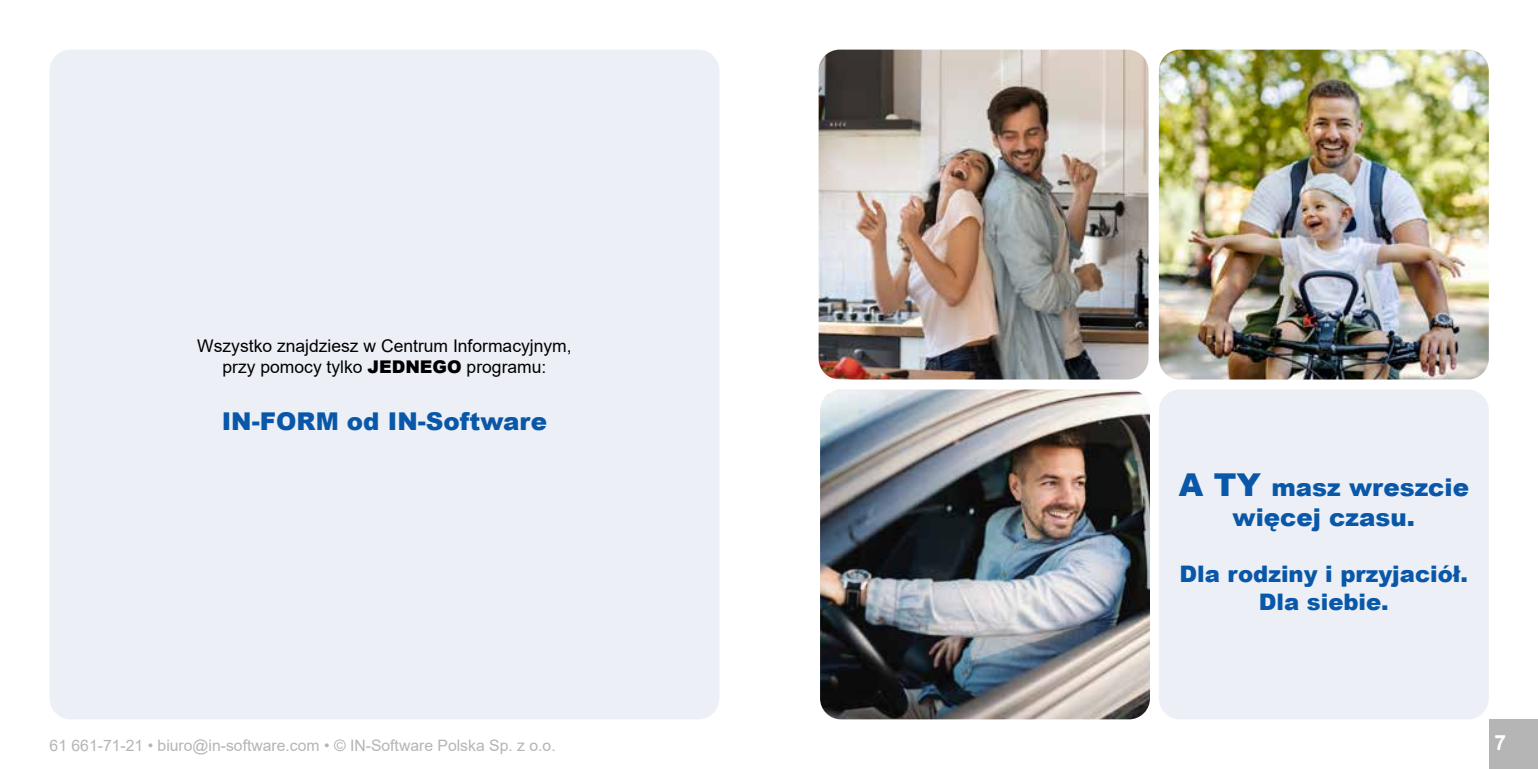
<style>
.page{position:relative;width:1538px;height:769px;background:#fff}
.page>*{position:absolute;margin:0;border:0;box-sizing:border-box;transform-origin:0 0}
.t1{font:900 24.5px/29.4px "Arial";color:#0957a8;text-align:center}
.t2{font:900 22.75px/27.3px "Arial";color:#0957a8;text-align:center}
.t3{font:700 21px "Arial";color:#fff}
.t4{font:17.5px/21px "Arial";color:#000;text-align:center}
.t5{font:15.75px "Arial";color:#b5b5b5}
.s1{font-weight:900}
.s2{font-size:31.5px}
</style>
<div class="page">
<div style="left:1489px;top:719px;width:49px;height:50px;background:#b5b5b5"></div>
<div style="left:50px;top:50px;width:669px;height:669px;background:#eceff5;border-radius:21px"></div>
<div style="left:1159px;top:389px;width:330px;height:330px;background:#eceff5;border-radius:21px"></div>
<img style="left:819px;top:50px;width:329px;height:329px">
<img style="left:1159px;top:50px;width:330px;height:329px">
<img style="left:820px;top:389px;width:330px;height:330px">
<p class="t4" style="left:197px;top:335px;width:376px">Wszystko znajdziesz w Centrum Informacyjnym, przy pomocy tylko <span class="s1">JEDNEGO</span> programu:</p>
<h1 class="t1" style="left:222px;top:406px;width:327px">IN-FORM od IN-Software</h1>
<h1 class="t1" style="left:1179px;top:472px;width:292px"><span class="s2">A TY</span> masz wreszcie więcej czasu.</h1>
<h2 class="t2" style="left:1179px;top:560px;width:290px">Dla rodziny i przyjaciół.<br>Dla siebie.</h2>
<p class="t5" style="left:50px;top:734px;width:508px">61 661-71-21 • biuro@in-software.com • © IN-Software Polska Sp. z o.o.</p>
<p class="t3" style="left:1494px;top:727px;width:13px">7</p>
</div>
